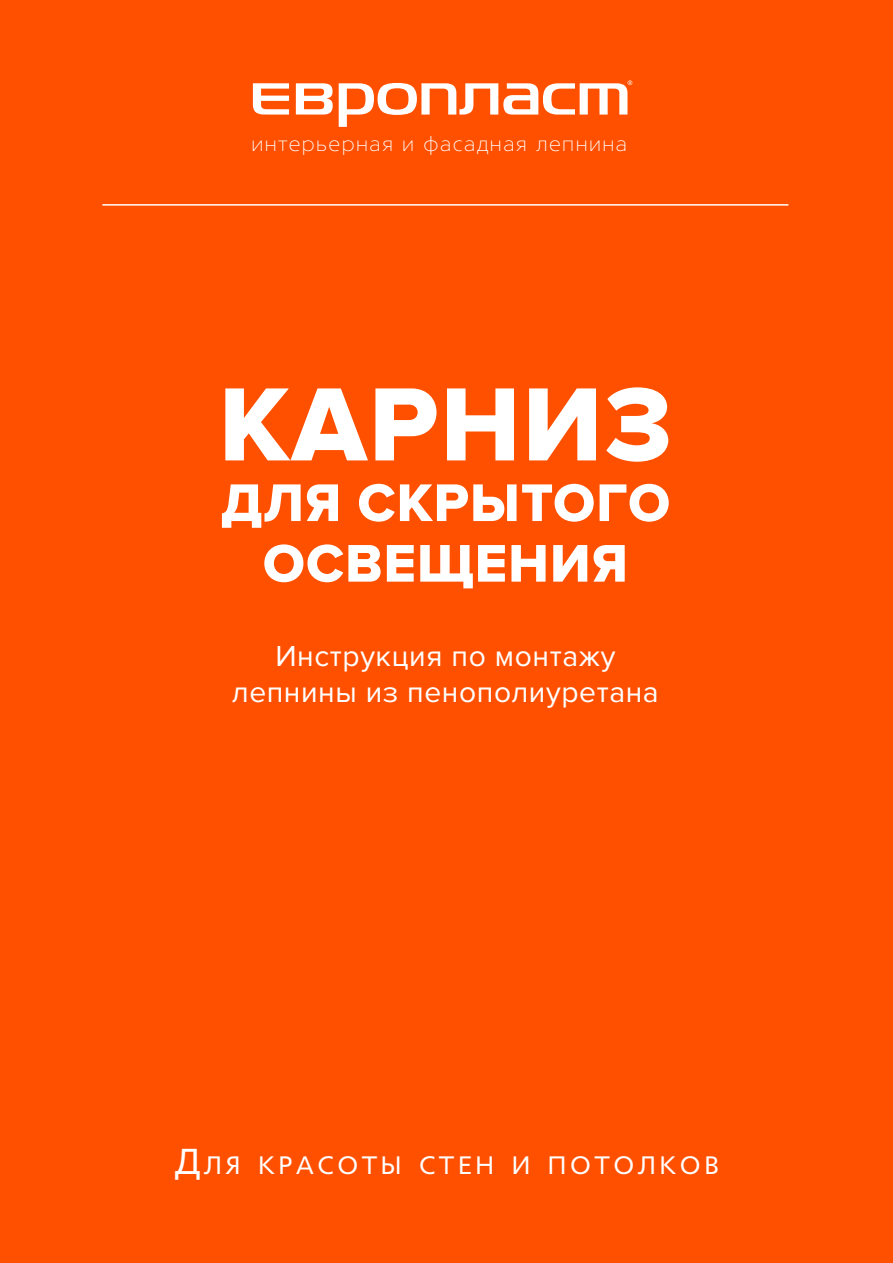
<style>
.page{position:relative;width:893px;height:1263px;background:#ff5000}
.page>*{position:absolute;margin:0;border:0;box-sizing:border-box;transform-origin:0 0}
.t1{font:107.85px "Proxima Nova Extrabld";letter-spacing:.02em;color:#fff}
.t2{font:54.9px/60.6px "Proxima Nova Extrabld";letter-spacing:.02em;color:#fff;text-align:center}
.t3{font:30px/36px "Proxima Nova";letter-spacing:.02em;color:#fff;text-align:center}
.t4{font:24.75px "Tornado C";letter-spacing:.17em;color:#fff}
.t5{font:21px "Tornado Thin C";letter-spacing:.1em;color:#fff}
.s1{font-size:35.4px}
</style>
<div class="page">
<svg style="left:296px;top:83px;width:37px;height:32px"></svg>
<svg style="left:253px;top:83px;width:36px;height:32px"></svg>
<svg style="left:339px;top:80px;width:293px;height:47px"></svg>
<hr style="left:102px;top:204px;width:686px;height:2px;background:#fffffe">
<p class="t5" style="left:252px;top:133px;width:376px">интерьерная и фасадная лепнина</p>
<h1 class="t1" style="left:219px;top:362px;width:455px">КАРНИЗ</h1>
<h2 class="t2" style="left:221px;top:474px;width:451px">ДЛЯ СКРЫТОГО<br>ОСВЕЩЕНИЯ</h2>
<p class="t3" style="left:232px;top:638px;width:428px">Инструкция по монтажу лепнины из пенополиуретана</p>
<p class="t4" style="left:175px;top:1151px;width:545px"><span class="s1">Д</span>ля красоты стен и потолков</p>
</div>
